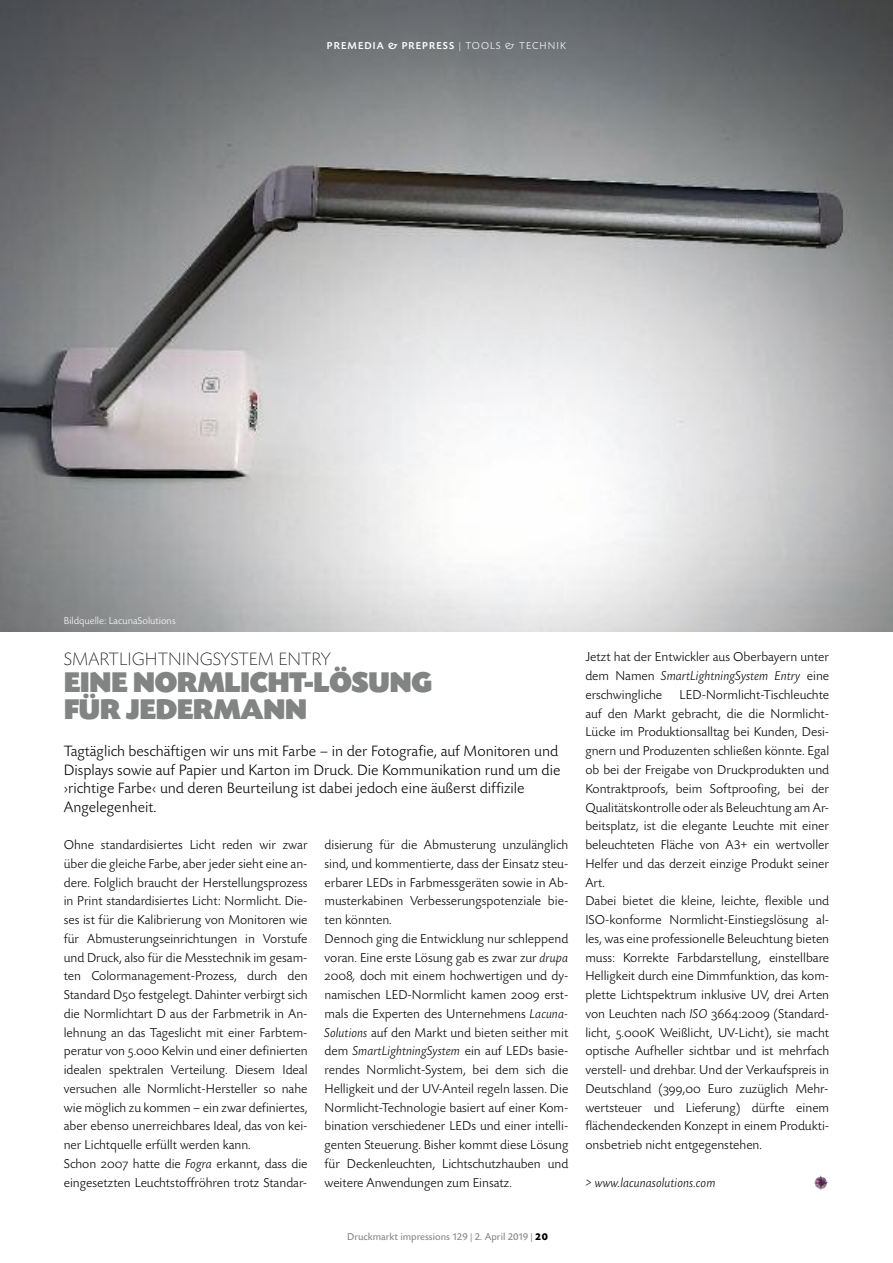
<style>
.page{position:relative;width:893px;height:1263px;background:#fff}
.page>*{position:absolute;margin:0;border:0;box-sizing:border-box;transform-origin:0 0}
.t1{font:30px/27px "Today SB Ultra";letter-spacing:-.025em;color:#828483}
.t2{font:300 expanded 18.75px "Today SB";color:#000}
.t3{font:300 15.75px/18.8px "Today SB";color:#000}
.t4{font:300 13.5px/18.8px "Today SB";color:#000}
.t5{font:italic 300 13.5px "Today SB";color:#000}
.t6{font:10.5px "Today SB";color:#808080}
.t7{font:500 10.5px "Today SB";letter-spacing:.1em;color:#fff}
.t8{font:300 10.5px "Today SB";color:#fff}
.s1{font-weight:300}
.s2{font-family:"Today SB Caps Lig";font-weight:400}
.s3{font-style:italic}
.s4{font-weight:700;color:#000}
</style>
<div class="page">
<img style="left:0;top:0;width:893px;height:631px">
<svg style="left:814px;top:1175px;width:12px;height:16px"></svg>
<svg style="left:821px;top:1177px;width:8px;height:9px"></svg>
<p class="t7" style="left:327px;top:40px;width:241px">PREMEDIA &amp; PREPRESS <span class="s1">| TOOLS &amp; TECHNIK</span></p>
<p class="t8" style="left:64px;top:614px;width:113px">Bildquelle: LacunaSolutions</p>
<h2 class="t2" style="left:64px;top:648px;width:268px">SMARTLIGHTNINGSYSTEM ENTRY</h2>
<h1 class="t1" style="left:64px;top:668px;width:370px">EINE NORMLICHT-LÖSUNG<br>FÜR JEDERMANN</h1>
<p class="t3" style="left:64px;top:741px;width:498px">Tagtäglich beschäftigen wir uns mit Farbe – in der Fotografie, auf Monitoren und Displays sowie auf Papier und Karton im Druck. Die Kommunikation rund um die ›richtige Farbe‹ und deren Beurteilung ist dabei jedoch eine äußerst diffizile Angelegenheit.</p>
<p class="t4" style="left:64px;top:835px;width:245px">Ohne standardisiertes Licht reden wir zwar über die gleiche Farbe, aber jeder sieht eine an&shy;dere. Folglich braucht der Herstellungsprozess in Print standardisiertes Licht: Normlicht. Die&shy;ses ist für die Kalibrierung von Monitoren wie für Abmusterungseinrichtungen in Vorstufe und Druck, also für die Messtechnik im gesam&shy;ten Colormanagement-Prozess, durch den Standard D<span class="s2">50</span> festgelegt. Dahinter verbirgt sich die Normlichtart D aus der Farbmetrik in An&shy;lehnung an das Tageslicht mit einer Farbtem&shy;peratur von <span class="s2">5.000</span> Kelvin und einer definierten idealen spektralen Verteilung. Diesem Ideal versuchen alle Normlicht-Hersteller so nahe wie möglich zu kommen – ein zwar definiertes, aber ebenso unerreichbares Ideal, das von kei&shy;ner Lichtquelle erfüllt werden kann.<br>Schon <span class="s2">2007</span> hatte die <span class="s3">Fogra</span> erkannt, dass die eingesetzten Leuchtstoffröhren trotz Standar-</p>
<p class="t4" style="left:325px;top:835px;width:245px">disierung für die Abmusterung unzulänglich sind, und kommentierte, dass der Einsatz steu&shy;erbarer LEDs in Farbmessgeräten sowie in Ab&shy;musterkabinen Verbesserungspotenziale bie&shy;ten könnten.<br>Dennoch ging die Entwicklung nur schleppend voran. Eine erste Lösung gab es zwar zur <span class="s3">drupa </span><span class="s2">2008</span><span class="s3">,</span> doch mit einem hochwertigen und dy&shy;namischen LED-Normlicht kamen <span class="s2">2009</span> erst&shy;mals die Experten des Unternehmens <span class="s3">Lacuna-Solutions</span> auf den Markt und bieten seither mit dem <span class="s3">SmartLightningSystem</span> ein auf LEDs basie&shy;rendes Normlicht-System, bei dem sich die Helligkeit und der UV-Anteil regeln lassen. Die Normlicht-Technologie basiert auf einer Kom&shy;bination verschiedener LEDs und einer intelli&shy;genten Steuerung. Bisher kommt diese Lösung für Deckenleuchten, Lichtschutzhauben und weitere Anwendungen zum Einsatz.</p>
<p class="t6" style="left:347px;top:1230px;width:202px">Druckmarkt impressions 129 | 2. April 2019 | <span class="s4">20</span></p>
<p class="t4" style="left:585px;top:647px;width:245px;text-align:justify">Jetzt hat der Entwickler aus Oberbayern unter dem Namen <span class="s3">SmartLightningSystem Entry</span> eine erschwingliche</p>
<p class="t4" style="left:585px;top:685px;width:245px;text-indent:94px">LED-Normlicht-Tischleuchte auf den Markt gebracht, die die Normlicht-Lücke im Produktionsalltag bei Kunden, Desi&shy;gnern und Produzenten schließen könnte. Egal ob bei der Freigabe von Druckprodukten und Kontraktproofs, beim Softproofing, bei der Qualitätskontrolle oder als Beleuchtung am Ar&shy;beitsplatz, ist die elegante Leuchte mit einer beleuchteten Fläche von A3+ ein wertvoller Helfer und das derzeit einzige Produkt seiner Art.<br>Dabei bietet die kleine, leichte, flexible und ISO-konforme Normlicht-Einstiegslösung al&shy;les, was eine professionelle Beleuchtung bieten muss: Korrekte Farbdarstellung, einstellbare Helligkeit durch eine Dimmfunktion, das kom&shy;plette Lichtspektrum inklusive UV, drei Arten von Leuchten nach <span class="s3">ISO</span> <span class="s2">3664:2009</span> (Standard&shy;licht, <span class="s2">5.000</span>K Weißlicht, UV-Licht), sie macht optische Aufheller sichtbar und ist mehrfach verstell- und drehbar. Und der Verkaufspreis in Deutschland (<span class="s2">399,00</span> Euro zuzüglich Mehr&shy;wertsteuer und Lieferung) dürfte einem flächendeckenden Konzept in einem Produkti&shy;onsbetrieb nicht entgegenstehen.</p>
<p class="t5" style="left:585px;top:1174px;width:132px">&gt; www.lacunasolutions.com</p>
</div>
